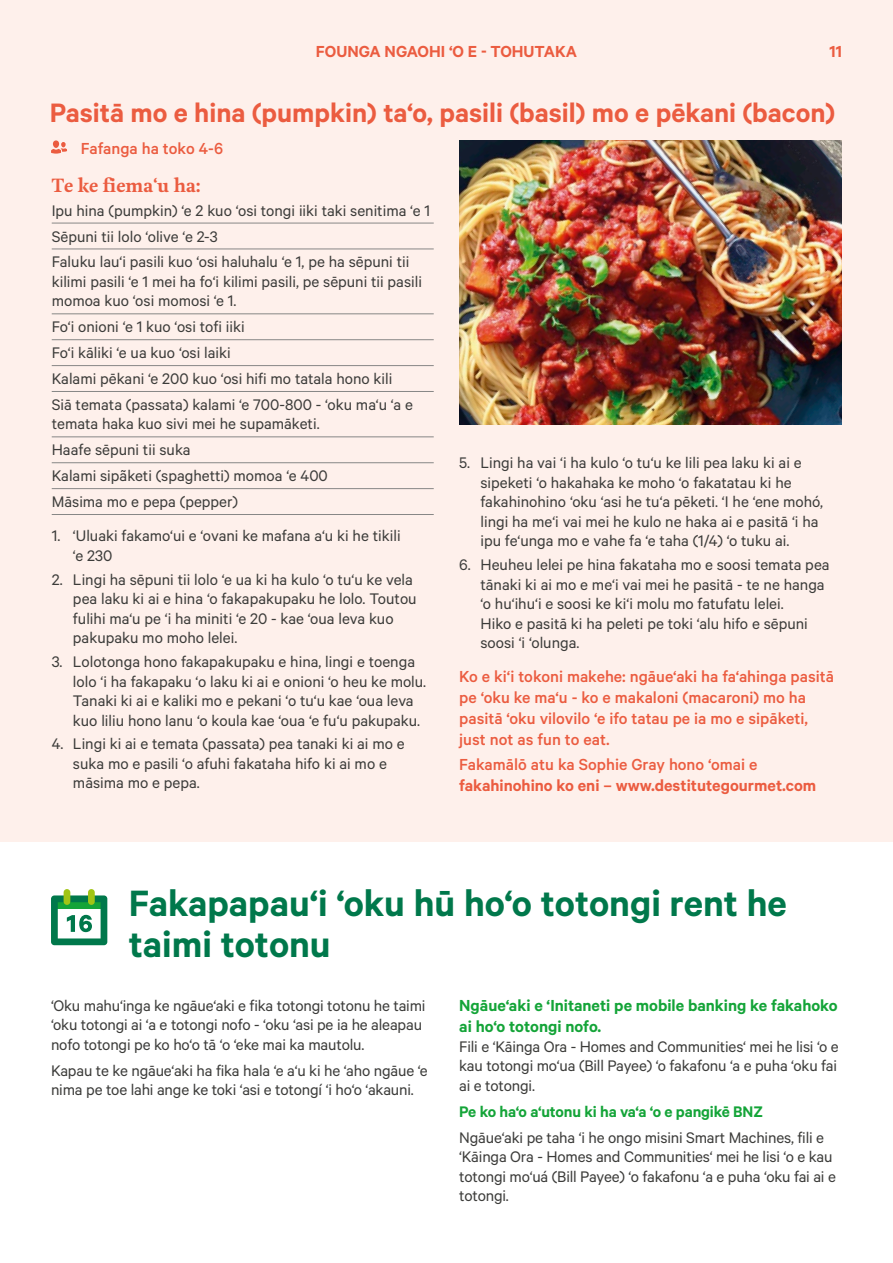
<style>
.page{position:relative;width:893px;height:1263px;background:#fef0eb}
.page>*{position:absolute;margin:0;border:0;box-sizing:border-box;transform-origin:0 0}
.t1{font:600 41.25px/41.2px "Calibre";color:#00784b}
.Med_San{font:600 30px "Calibre";color:#eb5c40}
.Body_12_Light{font:500 18px/21px "Calibre";color:#eb5c40}
.Body_12_Light-2{font:600 18px/21px "Calibre";color:#eb5c40}
.Subhead{font:600 18px/21px "Calibre";color:#14a438}
.Recipe-You_will_need{font:700 18px "Feijoa";color:#eb5c40}
.Recipe-Methods{font:17.25px/19.5px "Calibre";color:#3c3c3a}
.Body_-_Translation{font:17.25px/19.5px "Calibre";letter-spacing:-.01em;color:#3c3c3a}
.Recipe_-_Ingredients{font:17.25px/19.5px "Calibre";color:#3c3c3a}
.Body_-_Translation-2{font:600 17.25px "Calibre";letter-spacing:-.01em;color:#14a438}
.s1{font-weight:500}
</style>
<div class="page">
<hr style="left:0;top:0;width:1px;height:1263px;background:#f5f2f9">
<div style="left:0;top:842px;width:893px;height:421px;background:#fff"></div>
<div style="left:64px;top:889px;width:6px;height:16px;background:#a1c515;border-radius:3px"></div>
<div style="left:88px;top:889px;width:7px;height:16px;background:#a1c515;border-radius:3px"></div>
<svg style="left:51px;top:895px;width:56px;height:50px"></svg>
<img style="left:459px;top:140px;width:383px;height:284px">
<hr style="left:52px;top:223px;width:382px;height:1px;background:#878786">
<hr style="left:52px;top:249px;width:382px;height:1px;background:#878786">
<hr style="left:52px;top:314px;width:382px;height:1px;background:#878786">
<hr style="left:52px;top:339px;width:382px;height:1px;background:#878786">
<hr style="left:52px;top:365px;width:382px;height:1px;background:#878786">
<hr style="left:52px;top:391px;width:382px;height:1px;background:#878786">
<hr style="left:52px;top:437px;width:382px;height:1px;background:#878786">
<hr style="left:52px;top:462px;width:382px;height:1px;background:#878786">
<hr style="left:52px;top:488px;width:382px;height:1px;background:#878786">
<hr style="left:52px;top:514px;width:382px;height:1px;background:#878786">
<div style="left:53px;top:140px;width:6px;height:8px;background:#eb5c40;border-radius:50%"></div>
<svg style="left:51px;top:142px;width:16px;height:12px"></svg>
<p class="Body_12_Light-2" style="left:316px;top:40px;width:263px">FOUNGA NGAOHI ‘O E - TOHUTAKA</p>
<p class="Body_12_Light-2" style="left:829px;top:40px;width:14px">11</p>
<p class="Med_San" style="left:50px;top:94px;width:787px">Pasitā mo e hina (pumpkin) ta‘o, pasili (basil) mo e pēkani (bacon)</p>
<p class="Body_12_Light" style="left:81px;top:137px;width:144px">Fafanga ha toko 4-6</p>
<p class="Recipe-You_will_need" style="left:52px;top:173px;width:150px">Te ke fiema‘u ha:</p>
<p class="Recipe_-_Ingredients" style="left:52px;top:200px;width:380px">Ipu hina (pumpkin) ‘e 2 kuo ‘osi tongi iiki taki senitima ‘e 1</p>
<p class="Recipe_-_Ingredients" style="left:52px;top:226px;width:168px">Sēpuni tii lolo ‘olive ‘e 2-3</p>
<p class="Recipe_-_Ingredients" style="left:52px;top:252px;width:372px">Faluku lau‘i pasili kuo ‘osi haluhalu ‘e 1, pe ha sēpuni tii kilimi pasili ‘e 1 mei ha fo‘i kilimi pasili, pe sēpuni tii pasili momoa kuo ‘osi momosi ‘e 1.</p>
<p class="Recipe_-_Ingredients" style="left:52px;top:317px;width:194px">Fo‘i onioni ‘e 1 kuo ‘osi tofi iiki</p>
<p class="Recipe_-_Ingredients" style="left:52px;top:342px;width:181px">Fo‘i kāliki ‘e ua kuo ‘osi laiki</p>
<p class="Recipe_-_Ingredients" style="left:52px;top:368px;width:342px">Kalami pēkani ‘e 200 kuo ‘osi hifi mo tatala hono kili</p>
<p class="Recipe_-_Ingredients" style="left:52px;top:394px;width:363px">Siā temata (passata) kalami ‘e 700-800 - ‘oku ma‘u ‘a e temata haka kuo sivi mei he supamāketi.</p>
<p class="Recipe_-_Ingredients" style="left:52px;top:440px;width:140px">Haafe sēpuni tii suka</p>
<p class="Recipe_-_Ingredients" style="left:52px;top:465px;width:278px">Kalami sipãketi (spaghetti) momoa ‘e 400</p>
<p class="Recipe_-_Ingredients" style="left:52px;top:491px;width:188px">Māsima mo e pepa (pepper)</p>
<p class="Recipe-Methods" style="left:73px;top:526px;width:329px;text-indent:-21px">1. ‘Uluaki fakamo‘ui e ‘ovani ke mafana a‘u ki he tikili ‘e 230</p>
<p class="Recipe-Methods" style="left:73px;top:569px;width:345px;text-indent:-21px">2. Lingi ha sēpuni tii lolo ‘e ua ki ha kulo ‘o tu‘u ke vela pea laku ki ai e hina ‘o fakapakupaku he lolo. Toutou fulihi ma‘u pe ‘i ha miniti ‘e 20 - kae ‘oua leva kuo pakupaku mo moho lelei.</p>
<p class="Recipe-Methods" style="left:73px;top:651px;width:355px;text-indent:-21px">3. Lolotonga hono fakapakupaku e hina, lingi e toenga lolo ‘i ha fakapaku ‘o laku ki ai e onioni ‘o heu ke molu.<br>Tanaki ki ai e kaliki mo e pekani ‘o tu‘u kae ‘oua leva kuo liliu hono lanu ‘o koula kae ‘oua ‘e fu‘u pakupaku.</p>
<p class="Recipe-Methods" style="left:73px;top:733px;width:333px;text-indent:-21px">4. Lingi ki ai e temata (passata) pea tanaki ki ai mo e suka mo e pasili ‘o afuhi fakataha hifo ki ai mo e māsima mo e pepa.</p>
<p class="Recipe-Methods" style="left:480px;top:453px;width:344px;text-indent:-21px">5. Lingi ha vai ‘i ha kulo ‘o tu‘u ke lili pea laku ki ai e sipeketi ‘o hakahaka ke moho ‘o fakatatau ki he fakahinohino ‘oku ‘asi he tu‘a pēketi. ‘I he ‘ene mohó, lingi ha me‘i vai mei he kulo ne haka ai e pasitā ‘i ha ipu fe‘unga mo e vahe fa ‘e taha (1/4) ‘o tuku ai.</p>
<p class="Recipe-Methods" style="left:480px;top:554px;width:351px;text-indent:-21px">6. Heuheu lelei pe hina fakataha mo e soosi temata pea tānaki ki ai mo e me‘i vai mei he pasitā - te ne hanga ‘o hu‘ihu‘i e soosi ke ki‘i molu mo fatufatu lelei.<br>Hiko e pasitā ki ha peleti pe toki ‘alu hifo e sēpuni soosi ‘i ‘olunga.</p>
<p class="Body_12_Light" style="left:459px;top:665px;width:376px">Ko e ki‘i tokoni makehe: ngāue‘aki ha fa‘ahinga pasitā pe ‘oku ke ma‘u - ko e makaloni (macaroni) mo ha pasitā ‘oku vilovilo ‘e ifo tatau pe ia mo e sipāketi, just not as fun to eat.</p>
<p class="Body_12_Light-2" style="left:459px;top:753px;width:359px"><span class="s1">Fakamālō atu ka Sophie Gray hono ‘omai e </span>fakahinohino ko eni – www.destitutegourmet.com</p>
<h3 class="t1" style="left:129px;top:881px;width:659px">Fakapapau‘i ‘oku hū ho‘o totongi rent he taimi totonu</h3>
<p class="Body_-_Translation" style="left:51px;top:995px;width:376px">‘Oku mahu‘inga ke ngāue‘aki e fika totongi totonu he taimi ‘oku totongi ai ‘a e totongi nofo - ‘oku ‘asi pe ia he aleapau nofo totongi pe ko ho‘o tā ‘o ‘eke mai ka mautolu.</p>
<p class="Body_-_Translation" style="left:51px;top:1060px;width:378px">Kapau te ke ngāue‘aki ha fika hala ‘e a‘u ki he ‘aho ngāue ‘e nima pe toe lahi ange ke toki ‘asi e totongí ‘i ho‘o ‘akauni.</p>
<p class="Subhead" style="left:459px;top:995px;width:380px">Ngāue‘aki e ‘Initaneti pe mobile banking ke fakahoko ai ho‘o totongi nofo.</p>
<p class="Body_-_Translation" style="left:459px;top:1036px;width:381px;text-align:justify">Fili e ‘Kāinga Ora - Homes and Communities‘ mei he lisi ‘o e kau totongi mo‘ua (Bill Payee) ‘o fakafonu ‘a e puha ‘oku fai ai e totongi.</p>
<p class="Body_-_Translation-2" style="left:459px;top:1101px;width:305px">Pe ko ha‘o a‘utonu ki ha va‘a ‘o e pangikē BNZ</p>
<p class="Body_-_Translation" style="left:459px;top:1127px;width:378px">Ngāue‘aki pe taha ‘i he ongo misini Smart Machines, fili e ‘Kāinga Ora - Homes and Communities‘ mei he lisi ‘o e kau totongi mo‘uá (Bill Payee) ‘o fakafonu ‘a e puha ‘oku fai ai e totongi.</p>
</div>
